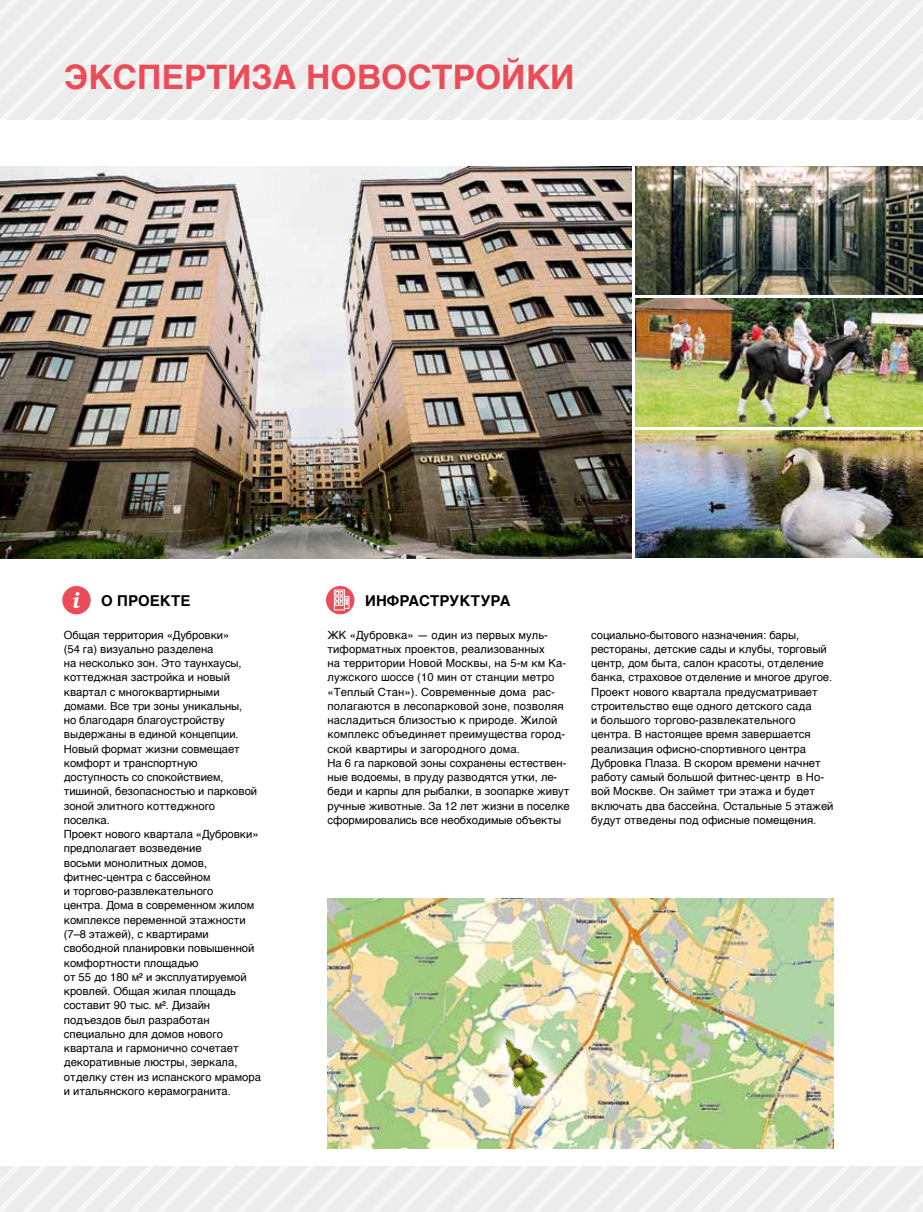
<style>
.page{position:relative;width:923px;height:1212px;background:#fff}
.page>*{position:absolute;margin:0;border:0;box-sizing:border-box;transform-origin:0 0}
.t1{font:700 33.75px "Helvetica TF";color:#ea4c58}
.t2{font:700 15px "Helvetica TF";letter-spacing:.005em;color:#000}
.t3{font:11.25px/14.2px "Helvetica TF";letter-spacing:-.005em;color:#000}
</style>
<div class="page">
<svg style="left:0;top:0;width:923px;height:119px"></svg>
<svg style="left:0;top:1166px;width:923px;height:46px"></svg>
<div style="left:62px;top:586px;width:29px;height:28px;background:#ea4c58;border-radius:50%"></div>
<svg style="left:73px;top:592px;width:7px;height:16px"></svg>
<svg style="left:326px;top:586px;width:28px;height:28px"></svg>
<div style="left:341px;top:596px;width:8px;height:13px;border:1px solid #fff"></div>
<div style="left:334px;top:590px;width:11px;height:20px;background:#ea4c58;border:1px solid #fff"></div>
<svg style="left:335px;top:591px;width:13px;height:15px"></svg>
<img style="left:327px;top:898px;width:506px;height:250px">
<img style="left:0;top:166px;width:631px;height:393px">
<img style="left:636px;top:166px;width:287px;height:128px">
<img style="left:636px;top:299px;width:287px;height:127px">
<img style="left:636px;top:430px;width:287px;height:128px">
<img style="left:483px;top:1017px;width:85px;height:101px">
<img style="left:504px;top:1038px;width:43px;height:59px">
<h1 class="t1" style="left:64px;top:50px;width:512px">Экспертиза новостройки</h1>
<p class="t2" style="left:101px;top:588px;width:91px">О проекте</p>
<h2 class="t2" style="left:365px;top:588px;width:147px">Инфраструктура</h2>
<p class="t3" style="left:64px;top:628px;width:199px">Общая территория «Дубровки»<br>(54 га) визуально разделена<br>на несколько зон. Это таунхаусы, коттеджная застройка и новый квартал с многоквартирными домами. Все три зоны уникальны,<br>но благодаря благоустройству выдержаны в единой концепции.<br>Новый формат жизни совмещает комфорт и транспортную доступность со спокойствием, тишиной, безопасностью и парковой зоной элитного коттеджного поселка.<br>Проект нового квартала «Дубровки» предполагает возведение<br>восьми монолитных домов, фитнес-центра с бассейном<br>и торгово‑развлекательного<br>центра. Дома в современном жилом комплексе переменной этажности (7–8 этажей), с квартирами свободной планировки повышенной комфортности площадью<br>от 55 до 180 м² и эксплуатируемой кровлей. Общая жилая площадь составит 90 тыс. м². Дизайн подъездов был разработан специально для домов нового квартала и гармонично сочетает декоративные люстры, зеркала, отделку стен из испанского мрамора и итальянского керамогранита.</p>
<p class="t3" style="left:327px;top:628px;width:244px">ЖК «Дубровка» — один из первых муль‑ тиформатных проектов, реализованных<br>на территории Новой Москвы, на 5-м км Ка‑ лужского шоссе (10 мин от станции метро «Теплый Стан»). Современные дома рас‑ полагаются в лесопарковой зоне, позволяя насладиться близостью к природе. Жилой комплекс объединяет преимущества город‑ ской квартиры и загородного дома.<br>На 6 га парковой зоны сохранены естествен‑ ные водоемы, в пруду разводятся утки, ле‑ беди и карпы для рыбалки, в зоопарке живут ручные животные. За 12 лет жизни в поселке сформировались все необходимые объекты</p>
<p class="t3" style="left:591px;top:628px;width:244px">социально-бытового назначения: бары, рестораны, детские сады и клубы, торговый центр, дом быта, салон красоты, отделение банка, страховое отделение и многое другое.<br>Проект нового квартала предусматривает строительство еще одного детского сада<br>и большого торгово‑развлекательного центра. В настоящее время завершается реализация офисно-спортивного центра Дубровка Плаза. В скором времени начнет работу самый большой фитнес-центр в Но‑ вой Москве. Он займет три этажа и будет включать два бассейна. Остальные 5 этажей будут отведены под офисные помещения.</p>
</div>
